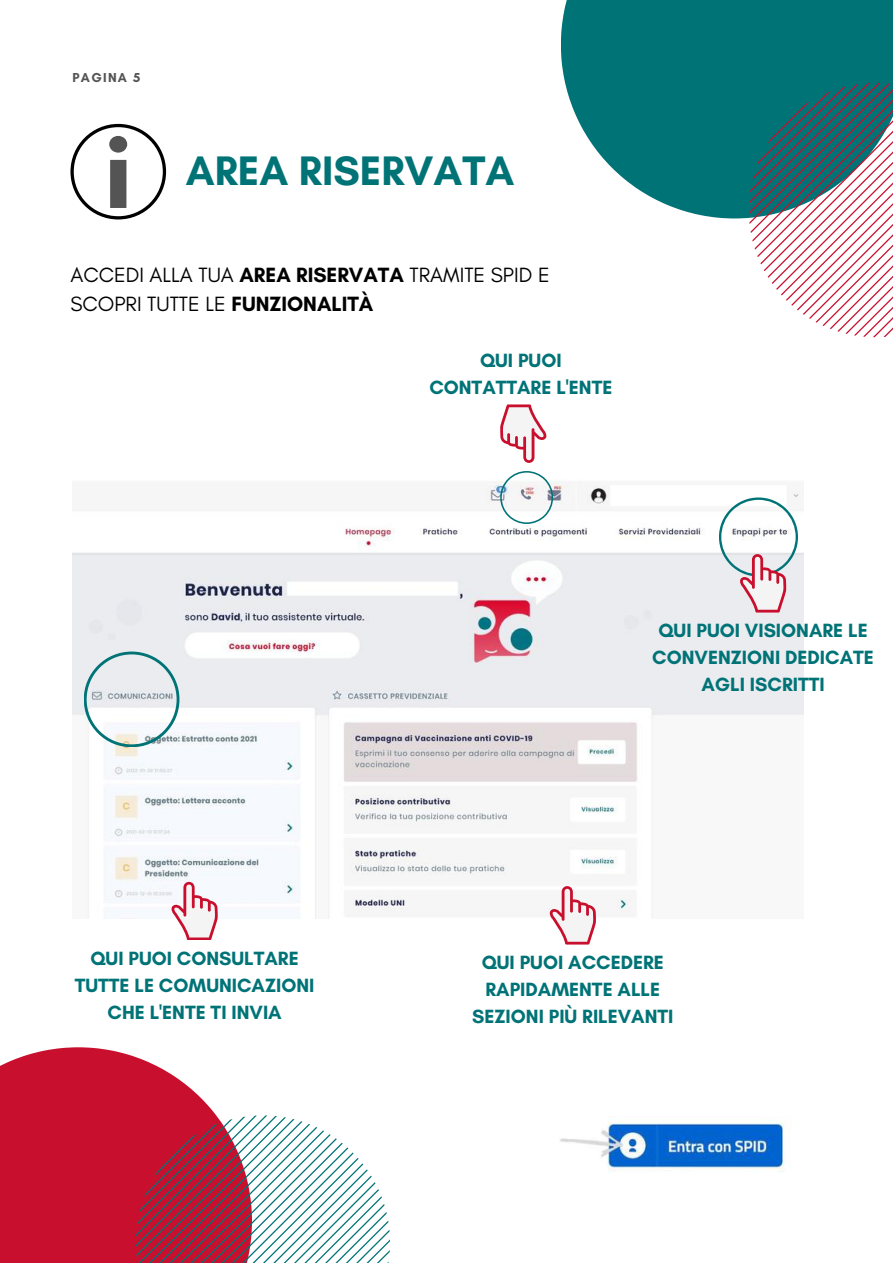
<style>
.page{position:relative;width:893px;height:1264px;background:#fff}
.page>*{position:absolute;margin:0;border:0;box-sizing:border-box;transform-origin:0 0}
.t1{font:700 42px "Glacial Indifference";color:#007377}
.t2{font:21px/29.2px "Glacial Indifference";color:#000}
.t3{font:700 19.5px/27px "Glacial Indifference";color:#007377;text-align:center}
.t4{font:700 13.2px "Glacial Indifference";letter-spacing:.1em;color:#545454}
.s1{font-weight:700}
</style>
<div class="page">
<div style="left:561px;top:0;width:331px;height:218px;background:#007377"></div>
<svg style="left:748px;top:83px;width:144px;height:254px"></svg>
<svg style="left:0;top:1047px;width:216px;height:215px;fill:#c8102e"></svg>
<svg style="left:136px;top:1115px;width:254px;height:147px"></svg>
<img style="left:72px;top:481px;width:731px;height:438px">
<svg style="left:171px;top:881px;width:47px;height:59px"></svg>
<svg style="left:500px;top:404px;width:46px;height:59px"></svg>
<svg style="left:500px;top:471px;width:53px;height:53px"></svg>
<svg style="left:84px;top:651px;width:95px;height:96px"></svg>
<svg style="left:719px;top:497px;width:78px;height:115px"></svg>
<svg style="left:549px;top:886px;width:47px;height:58px"></svg>
<img style="left:560px;top:1116px;width:227px;height:57px">
<div style="left:70px;top:124px;width:96px;height:95px;border:3px solid #000;border-radius:50%"></div>
<svg style="left:109px;top:136px;width:18px;height:72px"></svg>
<p class="t4" style="left:72px;top:69px;width:69px">PAGINA 5</p>
<h1 class="t1" style="left:186px;top:145px;width:330px">AREA RISERVATA</h1>
<p class="t2" style="left:70px;top:260px;width:480px">ACCEDI ALLA TUA <span class="s1">AREA RISERVATA</span> TRAMITE SPID E<br>SCOPRI TUTTE LE <span class="s1">FUNZIONALITÀ</span></p>
<p class="t3" style="left:75px;top:944px;width:241px">QUI PUOI CONSULTARE<br>TUTTE LE COMUNICAZIONI<br>CHE L'ENTE TI INVIA</p>
<p class="t3" style="left:429px;top:347px;width:184px">QUI PUOI<br>CONTATTARE L'ENTE</p>
<p class="t3" style="left:652px;top:616px;width:223px">QUI PUOI VISIONARE LE<br>CONVENZIONI DEDICATE<br>AGLI ISCRITTI</p>
<p class="t3" style="left:472px;top:948px;width:203px">QUI PUOI ACCEDERE<br>RAPIDAMENTE ALLE<br>SEZIONI PIÙ RILEVANTI</p>
</div>
